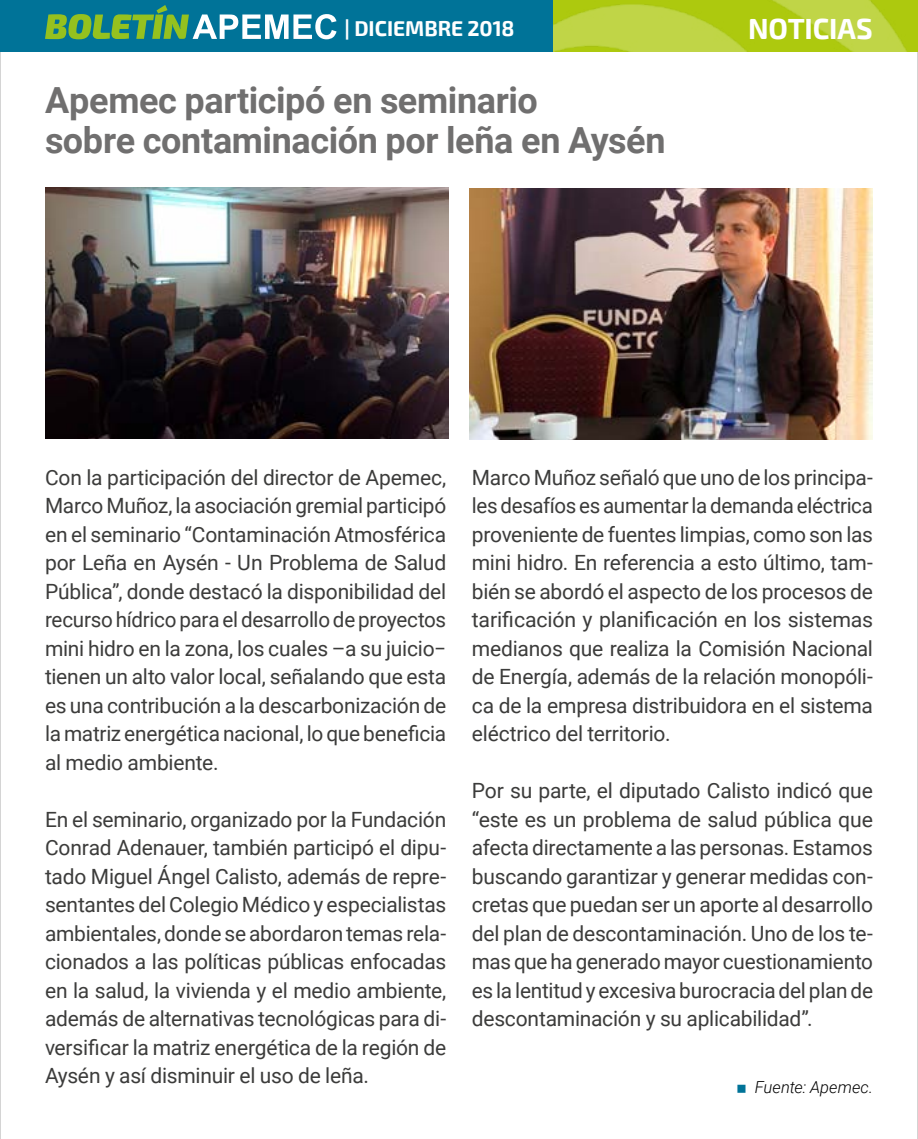
<style>
.page{position:relative;width:918px;height:1139px;background:#fff}
.page>*{position:absolute;margin:0;border:0;box-sizing:border-box;transform-origin:0 0}
.t1{font:700 36px/40.5px "Roboto";letter-spacing:-.01em;color:#706f6f}
.t2{font:700 28.5px "Exo 2";letter-spacing:-.005em;color:#fff}
.t3{font:21px/28.5px "Roboto";letter-spacing:-.01em;color:#3c3c3b;text-align:justify}
.t4{font:700 21px "Exo 2";color:#fff}
.t5{font:italic 300 16.5px "Roboto";letter-spacing:.005em;color:#000}
</style>
<div class="page">
<hr style="left:0;top:0;width:1px;height:1138px;background:#c4c4c4">
<hr style="left:917px;top:0;width:1px;height:1138px;background:#c4c4c4">
<div style="left:0;top:0;width:554px;height:51px;background:#007398"></div>
<img style="left:554px;top:0;width:364px;height:51px">
<svg style="left:45px;top:5px;width:292px;height:34px"></svg>
<img style="left:45px;top:188px;width:403px;height:250px">
<img style="left:470px;top:189px;width:403px;height:250px">
<p class="t4" style="left:345px;top:16px;width:171px">| DICIEMBRE 2018</p>
<h2 class="t2" style="left:748px;top:12px;width:126px">NOTICIAS</h2>
<h1 class="t1" style="left:45px;top:78px;width:622px">Apemec participó en seminario<br>sobre contaminación por leña en Aysén</h1>
<p class="t3" style="left:45px;top:462px;width:403px">Con la participación del director de Apemec, Marco Muñoz, la asociación gremial participó en el seminario “Contaminación Atmosférica por Leña en Aysén - Un Problema de Salud Pública”, donde destacó la disponibilidad del recurso hídrico para el desarrollo de proyectos mini hidro en la zona, los cuales –a su juicio− tienen un alto valor local, señalando que esta es una contribución a la descarbonización de la matriz energética nacional, lo que beneficia al medio ambiente.</p>
<p class="t3" style="left:45px;top:804px;width:403px">En el seminario, organizado por la Fundación Conrad Adenauer, también participó el dipu&shy;tado Miguel Ángel Calisto, además de repre&shy;sentantes del Colegio Médico y especialistas ambientales, donde se abordaron temas rela&shy;cionados a las políticas públicas enfocadas en la salud, la vivienda y el medio ambiente, además de alternativas tecnológicas para di&shy;versificar la matriz energética de la región de Aysén y así disminuir el uso de leña.</p>
<p class="t3" style="left:472px;top:462px;width:403px">Marco Muñoz señaló que uno de los principa&shy;les desafíos es aumentar la demanda eléctrica proveniente de fuentes limpias, como son las mini hidro. En referencia a esto último, tam&shy;bién se abordó el aspecto de los procesos de tarificación y planificación en los sistemas medianos que realiza la Comisión Nacional de Energía, además de la relación monopóli&shy;ca de la empresa distribuidora en el sistema eléctrico del territorio.</p>
<p class="t3" style="left:472px;top:776px;width:403px">Por su parte, el diputado Calisto indicó que “este es un problema de salud pública que afecta directamente a las personas. Estamos buscando garantizar y generar medidas con&shy;cretas que puedan ser un aporte al desarrollo del plan de descontaminación. Uno de los te&shy;mas que ha generado mayor cuestionamiento es la lentitud y excesiva burocracia del plan de descontaminación y su aplicabilidad”.</p>
<p class="t5" style="left:755px;top:1075px;width:120px">Fuente: Apemec.</p>
</div>
